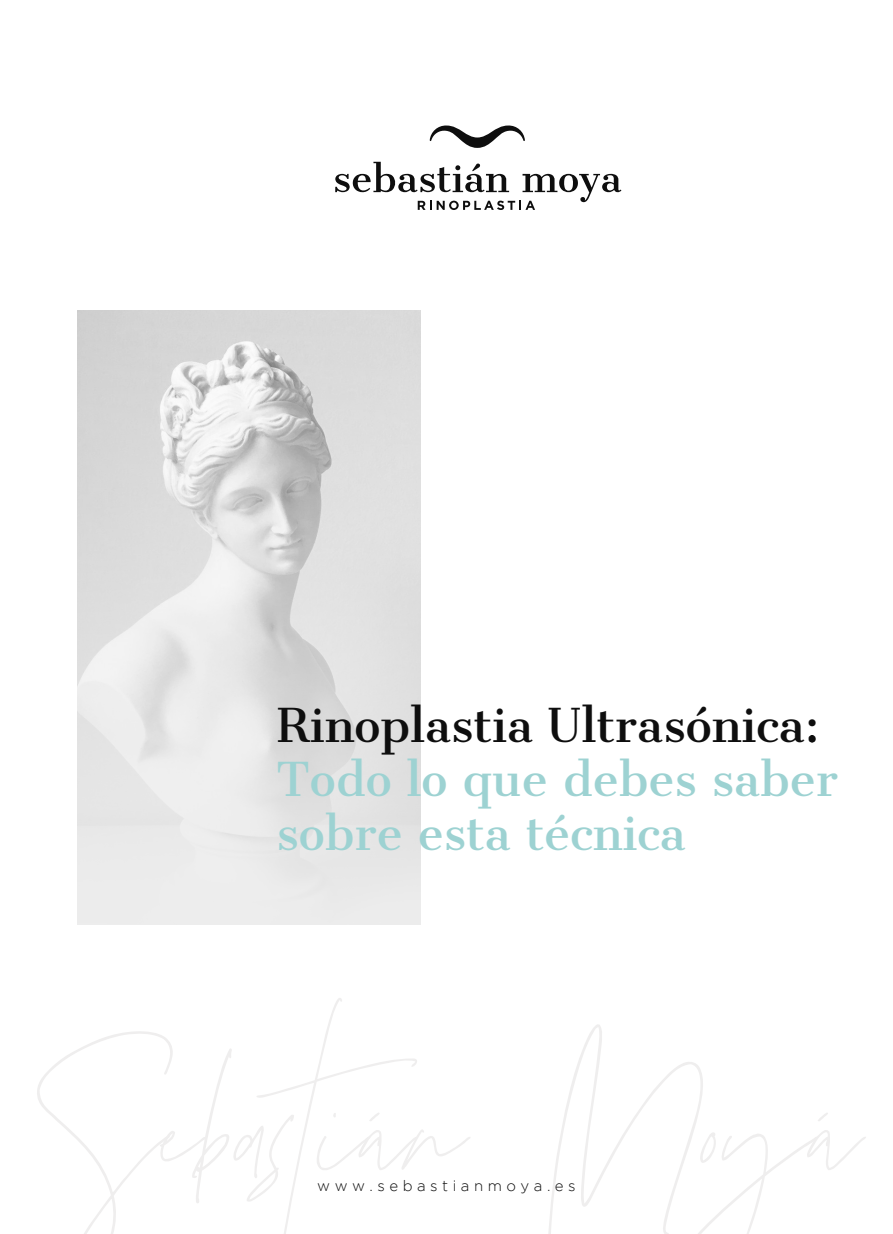
<style>
.page{position:relative;width:893px;height:1234px;background:#fff}
.page>*{position:absolute;margin:0;border:0;box-sizing:border-box;transform-origin:0 0}
.t1{font:44.7px/53.6px "Cantata One";color:#9dd2d2}
.t2{font:44.7px "Cantata One";color:#0e0e0e}
.t3{font:300 15px "Gotham";letter-spacing:.3em;color:#0e0e0e}
</style>
<div class="page">
<svg style="left:77px;top:310px;width:344px;height:614px;background:#dfdfdf"></svg>
<svg style="left:335px;top:162px;width:286px;height:48px"></svg>
<svg style="left:430px;top:125px;width:95px;height:23px"></svg>
<p class="t2" style="left:276px;top:697px;width:545px">Rinoplastia Ultrasónica:</p>
<p class="t1" style="left:276px;top:752px;width:563px">Todo lo que debes saber sobre esta técnica</p>
<p class="t3" style="left:317px;top:1177px;width:260px">www.sebastianmoya.es</p>
</div>
